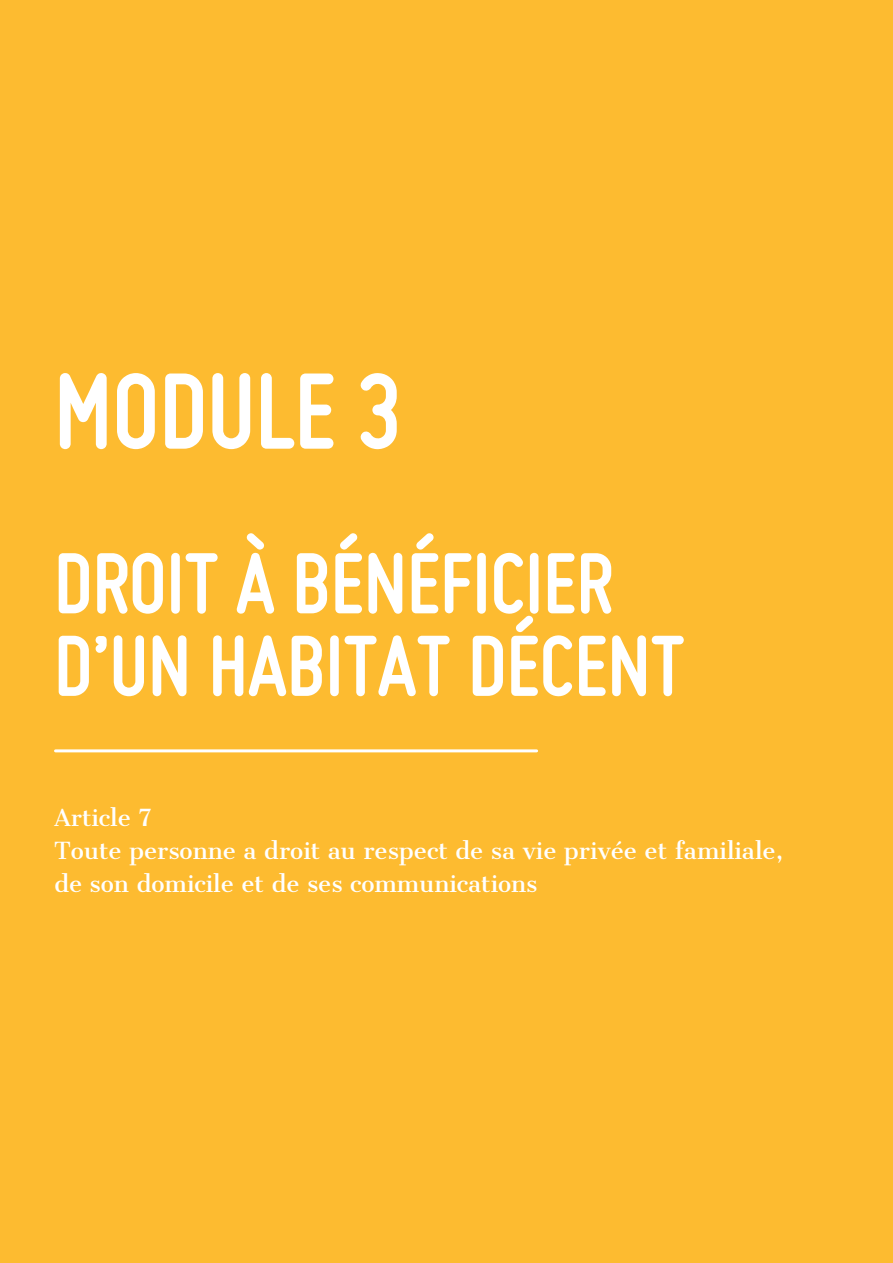
<style>
.page{position:relative;width:893px;height:1263px;background:#fdbb30}
.page>*{position:absolute;margin:0;border:0;box-sizing:border-box;transform-origin:0 0}
.t1{font:700 112.5px "Miso";color:#fff}
.t2{font:700 90px/82.5px "Miso";color:#fff}
.t3{font:22.5px/33px "Cantata One";color:#fff}
</style>
<div class="page">
<hr style="left:56px;top:749px;width:481px;height:3px;background:#fff">
<h1 class="t1" style="left:54px;top:347px;width:352px">MODULE 3</h1>
<h2 class="t2" style="left:54px;top:541px;width:632px">DROIT À BÉNÉFICIER<br>D’UN HABITAT DÉCENT</h2>
<p class="t3" style="left:54px;top:801px;width:731px">Article 7<br>Toute personne a droit au respect de sa vie privée et familiale, de son domicile et de ses communications</p>
</div>
